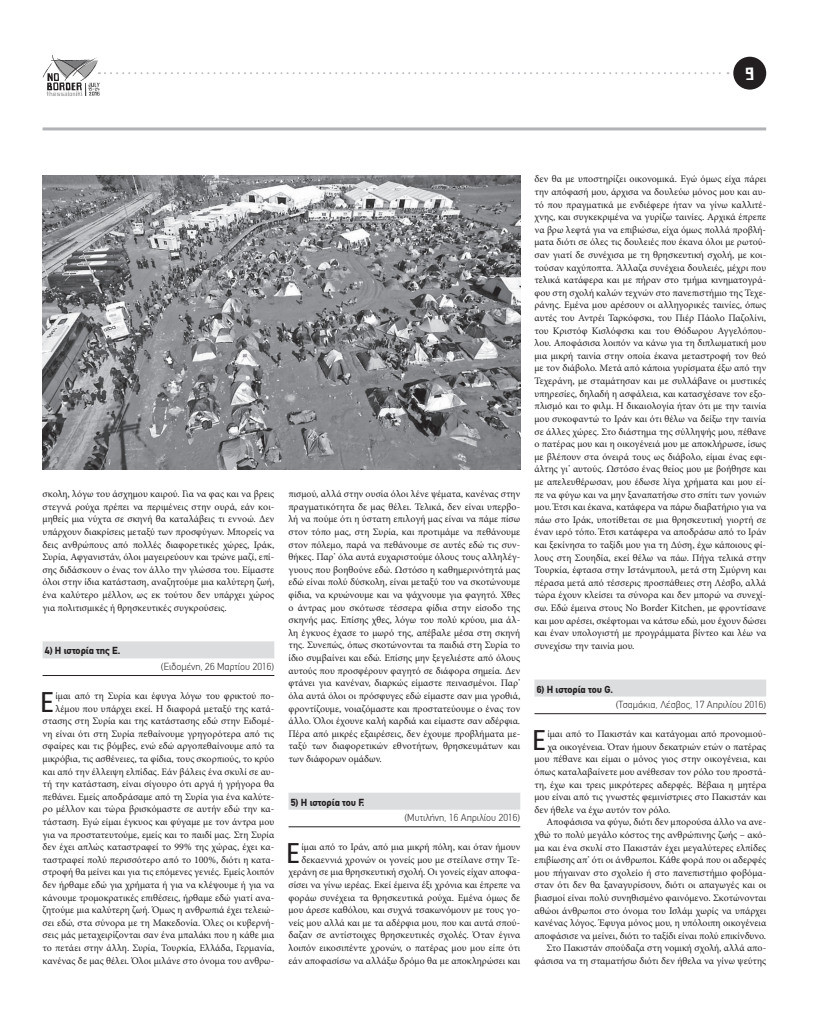
<style>
.page{position:relative;width:823px;height:1021px;background:#fff}
.page>*{position:absolute;margin:0;border:0;box-sizing:border-box;transform-origin:0 0}
.t1{font:condensed 27.7px "CF Din";color:#231f20;scale:1.3 1}
.t2{font:17px "Paper Johnny Eins";color:#fff}
.t3{font:10px/12.6px "Minion Pro";color:#231f20;text-align:justify}
.t4{font:300 10px "CF Din";color:#231f20}
.t5{font:700 10px "CF Din";color:#231f20}
</style>
<div class="page">
<div style="left:732px;top:57px;width:33px;height:33px;background:#231f20;border-radius:50%"></div>
<svg style="left:43px;top:55px;width:685px;height:41px"></svg>
<div style="left:534px;top:679px;width:231px;height:17px;background:#dcdddf"></div>
<hr style="left:534px;top:713px;width:231px;height:1px;background:#231f20">
<img style="left:43px;top:175px;width:477px;height:294px">
<hr style="left:43px;top:127px;width:722px;height:3px;background:#b2b3b7">
<div style="left:43px;top:641px;width:231px;height:17px;background:#dcdddf"></div>
<hr style="left:43px;top:675px;width:231px;height:1px;background:#231f20">
<div style="left:288px;top:792px;width:232px;height:17px;background:#dcdddf"></div>
<hr style="left:288px;top:826px;width:232px;height:1px;background:#231f20">
<h2 class="t2" style="left:744px;top:63px;width:11px">9</h2>
<p class="t3" style="left:43px;top:488px;width:233px">σκολη, λόγω του άσχημου καιρού. Για να φας και να βρεις στεγνά ρούχα πρέπει να περιμένεις στην ουρά, εάν κοι&shy;μηθείς μια νύχτα σε σκηνή θα καταλάβεις τι εννοώ. Δεν υπάρχουν διακρίσεις μεταξύ των προσφύγων. Μπορείς να δεις ανθρώπους από πολλές διαφορετικές χώρες, Ιράκ, Συρία, Αφγανιστάν, όλοι μαγειρεύουν και τρώνε μαζί, επί&shy;σης διδάσκουν ο ένας τον άλλο την γλώσσα του. Είμαστε όλοι στην ίδια κατάσταση, αναζητούμε μια καλύτερη ζωή, ένα καλύτερο μέλλον, ως εκ τούτου δεν υπάρχει χώρος για πολιτισμικές ή θρησκευτικές συγκρούσεις.</p>
<p class="t5" style="left:45px;top:645px;width:77px">4) Η ιστορία της E.</p>
<p class="t4" style="left:161px;top:661px;width:115px">(Ειδομένη, 26 Μαρτίου 2016)</p>
<h1 class="t1" style="left:41px;top:687px;width:11px">Ε</h1>
<p class="t3" style="left:43px;top:689px;width:233px;text-align:right">ίμαι από τη Συρία και έφυγα λόγω του φρικτού πο&shy;λέμου που υπάρχει εκεί. Η διαφορά μεταξύ της κατά&shy;στασης στη Συρία και της κατάστασης εδώ στην Ειδομέ&shy;νη είναι ότι στη Συρία πεθαίνουμε γρηγορότερα από τις σφαίρες και τις βόμβες, ενώ εδώ αργοπεθαίνουμε από τα μικρόβια, τις ασθένειες, τα φίδια, τους σκορπιούς, το κρύο και από την έλλειψη ελπίδας. Εάν βάλεις ένα σκυλί σε αυ&shy;τή την κατάσταση, είναι σίγουρο ότι αργά ή γρήγορα θα πεθάνει. Εμείς αποδράσαμε από τη Συρία για ένα καλύτε&shy;ρο μέλλον και τώρα βρισκόμαστε σε αυτήν εδώ την κα&shy;τάσταση. Εγώ είμαι έγκυος και φύγαμε με τον άντρα μου για να προστατευτούμε, εμείς και το παιδί μας. Στη Συρία δεν έχει απλώς καταστραφεί το 99% της χώρας, έχει κα&shy;ταστραφεί πολύ περισσότερο από το 100%, διότι η κατα&shy;στροφή θα μείνει και για τις επόμενες γενιές. Εμείς λοιπόν δεν ήρθαμε εδώ για χρήματα ή για να κλέψουμε ή για να κάνουμε τρομοκρατικές επιθέσεις, ήρθαμε εδώ γιατί ανα&shy;ζητούμε μια καλύτερη ζωή. Όμως η ανθρωπιά έχει τελειώ&shy;σει εδώ, στα σύνορα με τη Μακεδονία. Όλες οι κυβερνή&shy;σεις μάς μεταχειρίζονται σαν ένα μπαλάκι που η κάθε μια το πετάει στην άλλη. Συρία, Τουρκία, Ελλάδα, Γερμανία, κανένας δε μας θέλει. Όλοι μιλάνε στο όνομα του ανθρω-</p>
<p class="t3" style="left:288px;top:488px;width:233px">πισμού, αλλά στην ουσία όλοι λένε ψέματα, κανένας στην πραγματικότητα δε μας θέλει. Τελικά, δεν είναι υπερβο&shy;λή να πούμε ότι η ύστατη επιλογή μας είναι να πάμε πίσω στον τόπο μας, στη Συρία, και προτιμάμε να πεθάνουμε στον πόλεμο, παρά να πεθάνουμε σε αυτές εδώ τις συν&shy;θήκες. Παρ’ όλα αυτά ευχαριστούμε όλους τους αλληλέγ&shy;γυους που βοηθούνε εδώ. Ωστόσο η καθημερινότητά μας εδώ είναι πολύ δύσκολη, είναι μεταξύ του να σκοτώνουμε φίδια, να κρυώνουμε και να ψάχνουμε για φαγητό. Χθες ο άντρας μου σκότωσε τέσσερα φίδια στην είσοδο της σκηνής μας. Επίσης χθες, λόγω του πολύ κρύου, μια άλ&shy;λη έγκυος έχασε το μωρό της, απέβαλε μέσα στη σκηνή της. Συνεπώς, όπως σκοτώνονται τα παιδιά στη Συρία το ίδιο συμβαίνει και εδώ. Επίσης μην ξεγελιέστε από όλους αυτούς που προσφέρουν φαγητό σε διάφορα σημεία. Δεν φτάνει για κανέναν, διαρκώς είμαστε πεινασμένοι. Παρ’ όλα αυτά όλοι οι πρόσφυγες εδώ είμαστε σαν μια γροθιά, φροντίζουμε, νοιαζόμαστε και προστατεύουμε ο ένας τον άλλο. Όλοι έχουνε καλή καρδιά και είμαστε σαν αδέρφια.<br>Πέρα από μικρές εξαιρέσεις, δεν έχουμε προβλήματα με&shy;ταξύ των διαφορετικών εθνοτήτων, θρησκευμάτων και των διάφορων ομάδων.</p>
<p class="t5" style="left:290px;top:796px;width:75px">5) Η ιστορία του F.</p>
<p class="t4" style="left:404px;top:812px;width:117px">(Μυτιλήνη, 16 Απριλίου 2016)</p>
<h1 class="t1" style="left:286px;top:838px;width:11px">Ε</h1>
<p class="t3" style="left:288px;top:840px;width:233px;text-align:right">ίμαι από το Ιράν, από μια μικρή πόλη, και όταν ήμουν δεκαεννιά χρονών οι γονείς μου με στείλανε στην Τε&shy;χεράνη σε μια θρησκευτική σχολή. Οι γονείς είχαν αποφα&shy;σίσει να γίνω ιερέας. Εκεί έμεινα έξι χρόνια και έπρεπε να φοράω συνέχεια τα θρησκευτικά ρούχα. Εμένα όμως δε μου άρεσε καθόλου, και συχνά τσακωνόμουν με τους γο&shy;νείς μου αλλά και με τα αδέρφια μου, που και αυτά σπού&shy;δαζαν σε αντίστοιχες θρησκευτικές σχολές. Όταν έγινα λοιπόν εικοσιπέντε χρονών, ο πατέρας μου μου είπε ότι εάν αποφασίσω να αλλάξω δρόμο θα με αποκληρώσει και</p>
<p class="t3" style="left:534px;top:173px;width:233px">δεν θα με υποστηρίζει οικονομικά. Εγώ όμως είχα πάρει την απόφασή μου, άρχισα να δουλεύω μόνος μου και αυ&shy;τό που πραγματικά με ενδιέφερε ήταν να γίνω καλλιτέ&shy;χνης, και συγκεκριμένα να γυρίζω ταινίες. Αρχικά έπρεπε να βρω λεφτά για να επιβιώσω, είχα όμως πολλά προβλή&shy;ματα διότι σε όλες τις δουλειές που έκανα όλοι με ρωτού&shy;σαν γιατί δε συνέχισα με τη θρησκευτική σχολή, με κοι&shy;τούσαν καχύποπτα. Άλλαζα συνέχεια δουλειές, μέχρι που τελικά κατάφερα και με πήραν στο τμήμα κινηματογρά&shy;φου στη σχολή καλών τεχνών στο πανεπιστήμιο της Τεχε&shy;ράνης. Εμένα μου αρέσουν οι αλληγορικές ταινίες, όπως αυτές του Αντρέι Ταρκόφσκι, του Πιέρ Πάολο Παζολίνι, του Κριστόφ Κισλόφσκι και του Θόδωρου Αγγελόπου&shy;λου. Αποφάσισα λοιπόν να κάνω για τη διπλωματική μου μια μικρή ταινία στην οποία έκανα μεταστροφή τον θεό με τον διάβολο. Μετά από κάποια γυρίσματα έξω από την Τεχεράνη, με σταμάτησαν και με συλλάβανε οι μυστικές υπηρεσίες, δηλαδή η ασφάλεια, και κατασχέσανε τον εξο&shy;πλισμό και το φιλμ. Η δικαιολογία ήταν ότι με την ταινία μου συκοφαντώ το Ιράν και ότι θέλω να δείξω την ταινία σε άλλες χώρες. Στο διάστημα της σύλληψής μου, πέθανε ο πατέρας μου και η οικογένειά μου με αποκλήρωσε, ίσως με βλέπουν στα όνειρά τους ως διάβολο, είμαι ένας εφι&shy;άλτης γι’ αυτούς. Ωστόσο ένας θείος μου με βοήθησε και με απελευθέρωσαν, μου έδωσε λίγα χρήματα και μου εί&shy;πε να φύγω και να μην ξαναπατήσω στο σπίτι των γονιών μου. Έτσι και έκανα, κατάφερα να πάρω διαβατήριο για να πάω στο Ιράκ, υποτίθεται σε μια θρησκευτική γιορτή σε έναν ιερό τόπο. Έτσι κατάφερα να αποδράσω από το Ιράν και ξεκίνησα το ταξίδι μου για τη Δύση, έχω κάποιους φί&shy;λους στη Σουηδία, εκεί θέλω να πάω. Πήγα τελικά στην Τουρκία, έφτασα στην Ιστάνμπουλ, μετά στη Σμύρνη και πέρασα μετά από τέσσερις προσπάθειες στη Λέσβο, αλλά τώρα έχουν κλείσει τα σύνορα και δεν μπορώ να συνεχί&shy;σω. Εδώ έμεινα στους No Border Kitchen, με φροντίσανε και μου αρέσει, σκέφτομαι να κάτσω εδώ, μου έχουν δώσει και έναν υπολογιστή με προγράμματα βίντεο και λέω να συνεχίσω την ταινία μου.</p>
<p class="t5" style="left:536px;top:683px;width:78px">6) Η ιστορία του G.</p>
<p class="t4" style="left:615px;top:699px;width:152px">(Τσαμάκια, Λέσβος, 17 Απριλίου 2016)</p>
<h1 class="t1" style="left:532px;top:725px;width:11px">Ε</h1>
<p class="t3" style="left:547px;top:727px;width:220px">ίμαι από το Πακιστάν και κατάγομαι από προνομιού-</p>
<p class="t3" style="left:547px;top:740px;width:220px">χα οικογένεια. Όταν ήμουν δεκατριών ετών ο πατέρας</p>
<p class="t3" style="left:534px;top:752px;width:233px">μου πέθανε και είμαι ο μόνος γιος στην οικογένεια, και</p>
<p class="t3" style="left:534px;top:765px;width:233px">όπως καταλαβαίνετε μου ανέθεσαν τον ρόλο του προστά-</p>
<p class="t3" style="left:534px;top:778px;width:233px">τη, έχω και τρεις μικρότερες αδερφές. Βέβαια η μητέρα</p>
<p class="t3" style="left:534px;top:790px;width:233px">μου είναι από τις γνωστές φεμινίστριες στο Πακιστάν και</p>
<p class="t3" style="left:534px;top:803px;width:137px">δεν ήθελε να έχω αυτόν τον ρόλο.</p>
<p class="t3" style="left:546px;top:815px;width:221px">Αποφάσισα να φύγω, διότι δεν μπορούσα άλλο να ανε-</p>
<p class="t3" style="left:534px;top:828px;width:233px">χθώ το πολύ μεγάλο κόστος της ανθρώπινης ζωής – ακό-</p>
<p class="t3" style="left:534px;top:841px;width:233px">μα και ένα σκυλί στο Πακιστάν έχει μεγαλύτερες ελπίδες</p>
<p class="t3" style="left:534px;top:853px;width:233px">επιβίωσης απ’ ότι οι άνθρωποι. Κάθε φορά που οι αδερφές</p>
<p class="t3" style="left:534px;top:866px;width:233px">μου πήγαιναν στο σχολείο ή στο πανεπιστήμιο φοβόμα-</p>
<p class="t3" style="left:534px;top:878px;width:233px">σταν ότι δεν θα ξαναγυρίσουν, διότι οι απαγωγές και οι</p>
<p class="t3" style="left:534px;top:891px;width:233px">βιασμοί είναι πολύ συνηθισμένο φαινόμενο. Σκοτώνονται</p>
<p class="t3" style="left:534px;top:904px;width:233px">αθώοι άνθρωποι στο όνομα του Ισλάμ χωρίς να υπάρχει</p>
<p class="t3" style="left:534px;top:916px;width:233px">κανένας λόγος. Έφυγα μόνος μου, η υπόλοιπη οικογένεια</p>
<p class="t3" style="left:534px;top:929px;width:233px">αποφάσισε να μείνει, διότι το ταξίδι είναι πολύ επικίνδυνο.</p>
<p class="t3" style="left:546px;top:941px;width:221px">Στο Πακιστάν σπούδαζα στη νομική σχολή, αλλά απο-</p>
<p class="t3" style="left:534px;top:954px;width:233px">φάσισα να τη σταματήσω διότι δεν ήθελα να γίνω ψεύτης</p>
</div>
